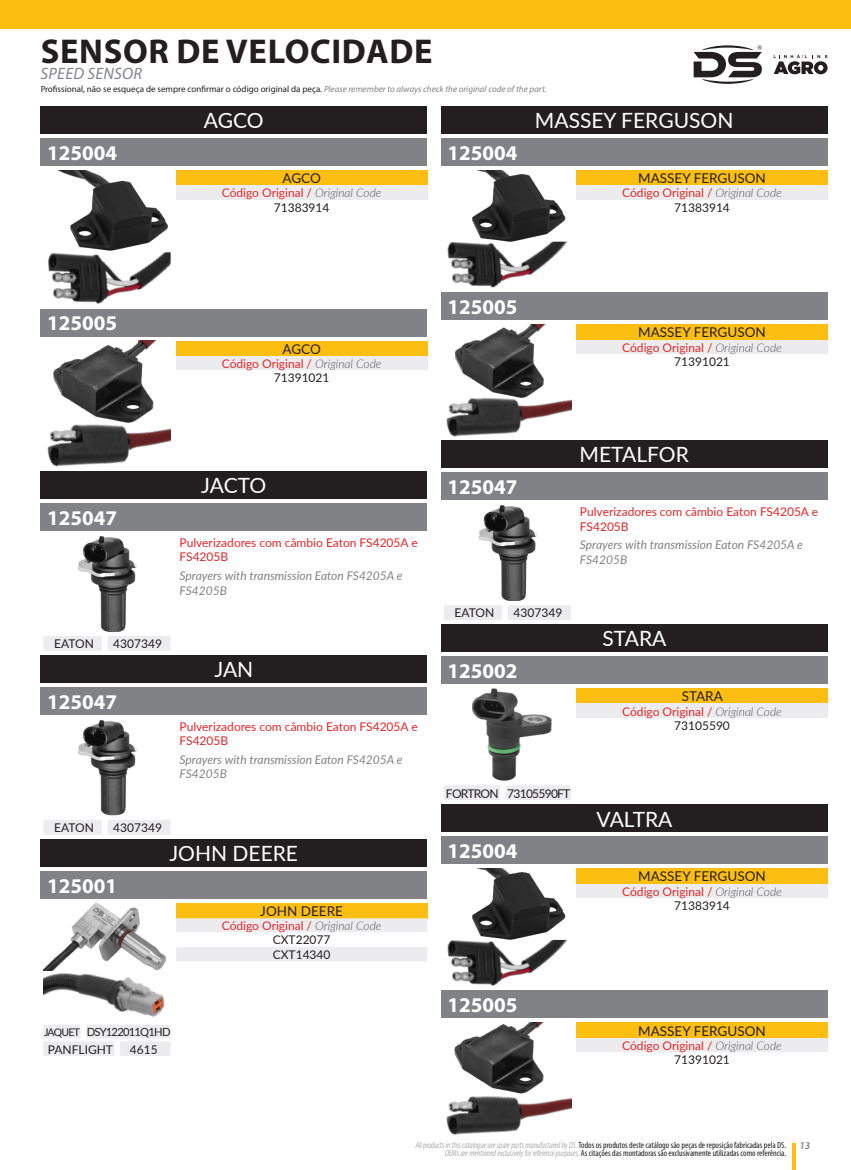
<style>
.page{position:relative;width:851px;height:1170px;background:#fff}
.page>*{position:absolute;margin:0;border:0;box-sizing:border-box;transform-origin:0 0}
.Titulo{font:700 34.5px "Myriad Pro";letter-spacing:.02em;color:#231f20}
.t1{font:700 21px "Myriad Pro";color:#fff}
.t2{font:21px "Lato";color:#fff}
.Titulo-2{font:italic 16.5px "Myriad Pro";letter-spacing:.02em;color:#808285}
.t3{font:13.5px "Lato";color:#231f20}
.t4{font:12px/14.4px "Lato";color:#e0282a}
.t5{font:italic 12px/14.4px "Lato";color:#808285}
.t6{font:12px "Lato";color:#231f20}
.t7{font:12px "Lato";letter-spacing:-.06em;color:#231f20}
.t8{font:12px "Lato";letter-spacing:-.065em;color:#231f20}
.t9{font:11.25px "Lato";letter-spacing:-.07em;color:#231f20}
.t10{font:10.5px "Lato";letter-spacing:-.07em;color:#231f20}
.t11{font:italic 600 10.5px "Myriad Pro";color:#808285}
.t12{font:condensed 9px/7.5px "Myriad Pro";color:#231f20;text-align:right}
.t13{font:9px "Myriad Pro";color:#231f20}
.s1{font-style:italic}
.s2{font-style:italic;color:#808285}
.s3{font-weight:300;font-style:italic;color:#57585a}
.s4{font-weight:300;font-style:italic;color:#808285}
</style>
<div class="page">
<svg style="left:792px;top:1143px;width:3px;height:26px"></svg>
<svg style="left:693px;top:45px;width:68px;height:39px"></svg>
<svg style="left:773px;top:55px;width:54px;height:19px"></svg>
<div style="left:0;top:0;width:850px;height:28px;background:#fdbe12"></div>
<div style="left:40px;top:503px;width:387px;height:27px;background:#808285"></div>
<div style="left:40px;top:687px;width:387px;height:27px;background:#808285"></div>
<div style="left:441px;top:472px;width:386px;height:28px;background:#808285"></div>
<div style="left:40px;top:870px;width:387px;height:28px;background:#808285"></div>
<div style="left:441px;top:138px;width:386px;height:27px;background:#808285"></div>
<div style="left:40px;top:138px;width:387px;height:27px;background:#808285"></div>
<div style="left:441px;top:292px;width:386px;height:28px;background:#808285"></div>
<div style="left:40px;top:309px;width:387px;height:27px;background:#808285"></div>
<div style="left:441px;top:656px;width:386px;height:27px;background:#808285"></div>
<img style="left:478px;top:505px;width:59px;height:95px">
<img style="left:78px;top:536px;width:59px;height:95px">
<img style="left:78px;top:720px;width:59px;height:95px">
<img style="left:43px;top:903px;width:124px;height:114px">
<img style="left:447px;top:170px;width:121px;height:118px">
<img style="left:47px;top:170px;width:123px;height:134px">
<img style="left:446px;top:324px;width:125px;height:112px">
<img style="left:47px;top:341px;width:123px;height:126px">
<img style="left:472px;top:688px;width:80px;height:92px">
<div style="left:43px;top:636px;width:127px;height:14px;background:#ececee"></div>
<div style="left:102px;top:636px;width:6px;height:14px;background:#fff"></div>
<div style="left:43px;top:820px;width:127px;height:14px;background:#ececee"></div>
<div style="left:102px;top:819px;width:6px;height:15px;background:#fff"></div>
<div style="left:444px;top:605px;width:127px;height:15px;background:#ececee"></div>
<div style="left:502px;top:605px;width:6px;height:15px;background:#fff"></div>
<svg style="left:43px;top:1025px;width:127px;height:30px"></svg>
<div style="left:114px;top:1041px;width:6px;height:14px;background:#fff"></div>
<div style="left:444px;top:785px;width:127px;height:15px;background:#ececee"></div>
<div style="left:500px;top:785px;width:6px;height:15px;background:#fff"></div>
<div style="left:176px;top:902px;width:251px;height:16px;background:#fdbe12"></div>
<div style="left:176px;top:918px;width:251px;height:43px;background:#ececee"></div>
<div style="left:176px;top:932px;width:251px;height:14px;background:#fff"></div>
<div style="left:576px;top:170px;width:251px;height:16px;background:#fdbe12"></div>
<div style="left:576px;top:186px;width:251px;height:14px;background:#ececee"></div>
<div style="left:176px;top:170px;width:251px;height:16px;background:#fdbe12"></div>
<div style="left:176px;top:186px;width:251px;height:14px;background:#ececee"></div>
<div style="left:576px;top:324px;width:251px;height:16px;background:#fdbe12"></div>
<div style="left:576px;top:340px;width:251px;height:14px;background:#ececee"></div>
<div style="left:176px;top:341px;width:251px;height:15px;background:#fdbe12"></div>
<div style="left:176px;top:356px;width:251px;height:14px;background:#ececee"></div>
<div style="left:576px;top:688px;width:251px;height:15px;background:#fdbe12"></div>
<div style="left:576px;top:703px;width:251px;height:15px;background:#ececee"></div>
<div style="left:40px;top:471px;width:387px;height:27px;background:#231f20"></div>
<div style="left:40px;top:655px;width:387px;height:27px;background:#231f20"></div>
<div style="left:40px;top:839px;width:387px;height:27px;background:#231f20"></div>
<div style="left:441px;top:440px;width:386px;height:28px;background:#231f20"></div>
<div style="left:441px;top:624px;width:386px;height:27px;background:#231f20"></div>
<div style="left:441px;top:106px;width:386px;height:28px;background:#231f20"></div>
<div style="left:441px;top:804px;width:386px;height:27px;background:#231f20"></div>
<div style="left:40px;top:106px;width:387px;height:28px;background:#231f20"></div>
<div style="left:441px;top:836px;width:386px;height:27px;background:#808285"></div>
<div style="left:441px;top:990px;width:386px;height:28px;background:#808285"></div>
<img style="left:447px;top:868px;width:120px;height:118px">
<img style="left:446px;top:1022px;width:125px;height:112px">
<div style="left:576px;top:868px;width:251px;height:15px;background:#fdbe12"></div>
<div style="left:576px;top:883px;width:251px;height:15px;background:#ececee"></div>
<div style="left:576px;top:1022px;width:251px;height:16px;background:#fdbe12"></div>
<div style="left:576px;top:1038px;width:251px;height:14px;background:#ececee"></div>
<p class="Titulo" style="left:41px;top:29px;width:393px">SENSOR DE VELOCIDADE</p>
<p class="Titulo-2" style="left:41px;top:63px;width:103px">SPEED SENSOR</p>
<p class="t13" style="left:40px;top:84px;width:507px">Profissional, não se esqueça de sempre confirmar o código original da peça<span class="s1">.</span> <span class="s2">Please remember to always check the original code of the part.</span></p>
<p class="t2" style="left:204px;top:106px;width:61px">AGCO</p>
<p class="t1" style="left:47px;top:139px;width:71px">125004</p>
<p class="t1" style="left:447px;top:139px;width:71px">125004</p>
<p class="t3" style="left:282px;top:168px;width:40px">AGCO</p>
<p class="t4" style="left:222px;top:185px;width:161px">Código Original / <span class="s3">Original Code</span></p>
<p class="t6" style="left:274px;top:199px;width:57px">71383914</p>
<p class="t2" style="left:535px;top:106px;width:200px">MASSEY FERGUSON</p>
<p class="t3" style="left:638px;top:168px;width:129px">MASSEY FERGUSON</p>
<p class="t4" style="left:622px;top:185px;width:161px">Código Original / <span class="s3">Original Code</span></p>
<p class="t6" style="left:674px;top:199px;width:57px">71383914</p>
<p class="t1" style="left:47px;top:309px;width:71px">125005</p>
<p class="t1" style="left:47px;top:504px;width:71px">125047</p>
<p class="t3" style="left:282px;top:339px;width:40px">AGCO</p>
<p class="t4" style="left:222px;top:356px;width:161px">Código Original / <span class="s3">Original Code</span></p>
<p class="t6" style="left:274px;top:369px;width:57px">71391021</p>
<p class="t2" style="left:201px;top:470px;width:67px">JACTO</p>
<p class="t1" style="left:447px;top:293px;width:71px">125005</p>
<p class="t1" style="left:447px;top:473px;width:71px">125047</p>
<p class="t3" style="left:638px;top:323px;width:129px">MASSEY FERGUSON</p>
<p class="t4" style="left:622px;top:339px;width:161px">Código Original / <span class="s3">Original Code</span></p>
<p class="t6" style="left:674px;top:353px;width:57px">71391021</p>
<p class="t2" style="left:579px;top:439px;width:111px">METALFOR</p>
<p class="t4" style="left:580px;top:504px;width:239px">Pulverizadores com câmbio Eaton FS4205A e<br>FS4205B</p>
<p class="t4" style="left:179px;top:535px;width:239px">Pulverizadores com câmbio Eaton FS4205A e<br>FS4205B</p>
<p class="t5" style="left:580px;top:537px;width:224px">Sprayers with transmission Eaton FS4205A e<br>FS4205B</p>
<p class="t5" style="left:179px;top:568px;width:224px">Sprayers with transmission Eaton FS4205A e<br>FS4205B</p>
<p class="t6" style="left:54px;top:635px;width:41px">EATON</p>
<p class="t6" style="left:113px;top:635px;width:50px">4307349</p>
<p class="t1" style="left:47px;top:687px;width:71px">125047</p>
<p class="t2" style="left:214px;top:654px;width:40px">JAN</p>
<p class="t4" style="left:179px;top:718px;width:239px">Pulverizadores com câmbio Eaton FS4205A e<br>FS4205B</p>
<p class="t5" style="left:179px;top:752px;width:224px">Sprayers with transmission Eaton FS4205A e<br>FS4205B</p>
<p class="t6" style="left:54px;top:819px;width:41px">EATON</p>
<p class="t6" style="left:113px;top:819px;width:50px">4307349</p>
<p class="t1" style="left:47px;top:871px;width:71px">125001</p>
<p class="t2" style="left:169px;top:837px;width:130px">JOHN DEERE</p>
<p class="t3" style="left:260px;top:901px;width:84px">JOHN DEERE</p>
<p class="t4" style="left:222px;top:918px;width:161px">Código Original / <span class="s3">Original Code</span></p>
<p class="t6" style="left:273px;top:931px;width:59px">CXT22077</p>
<p class="t6" style="left:273px;top:945px;width:59px">CXT14340</p>
<p class="t10" style="left:44px;top:1024px;width:38px">JAQUET</p>
<p class="t9" style="left:87px;top:1023px;width:85px">DSY122011Q1HD</p>
<p class="t6" style="left:48px;top:1040px;width:67px">PANFLIGHT</p>
<p class="t6" style="left:130px;top:1040px;width:29px">4615</p>
<p class="t6" style="left:454px;top:604px;width:41px">EATON</p>
<p class="t6" style="left:513px;top:604px;width:50px">4307349</p>
<p class="t1" style="left:447px;top:657px;width:71px">125002</p>
<p class="t8" style="left:446px;top:784px;width:54px">FORTRON</p>
<p class="t7" style="left:507px;top:784px;width:65px">73105590FT</p>
<p class="t1" style="left:447px;top:837px;width:71px">125004</p>
<p class="t2" style="left:602px;top:623px;width:65px">STARA</p>
<p class="t3" style="left:681px;top:686px;width:43px">STARA</p>
<p class="t4" style="left:622px;top:703px;width:161px">Código Original / <span class="s3">Original Code</span></p>
<p class="t6" style="left:674px;top:717px;width:57px">73105590</p>
<p class="t2" style="left:596px;top:804px;width:77px">VALTRA</p>
<p class="t3" style="left:638px;top:866px;width:129px">MASSEY FERGUSON</p>
<p class="t4" style="left:622px;top:883px;width:161px">Código Original / <span class="s3">Original Code</span></p>
<p class="t6" style="left:674px;top:897px;width:57px">71383914</p>
<p class="t1" style="left:447px;top:991px;width:71px">125005</p>
<p class="t3" style="left:638px;top:1020px;width:129px">MASSEY FERGUSON</p>
<p class="t4" style="left:622px;top:1037px;width:161px">Código Original / <span class="s3">Original Code</span></p>
<p class="t6" style="left:674px;top:1051px;width:57px">71391021</p>
<p class="t12" style="left:415px;top:1141px;width:372px"><span class="s4">All products in this catalogue are spare parts manufactured by DS.</span> Todos os produtos deste catálogo são peças de reposição fabricadas pela DS.<br><span class="s4">OEMs are mentioned exclusively for reference purposes.</span> As citações das montadoras são exclusivamente utilizadas como referência.</p>
<p class="t11" style="left:799px;top:1139px;width:12px">13</p>
</div>
